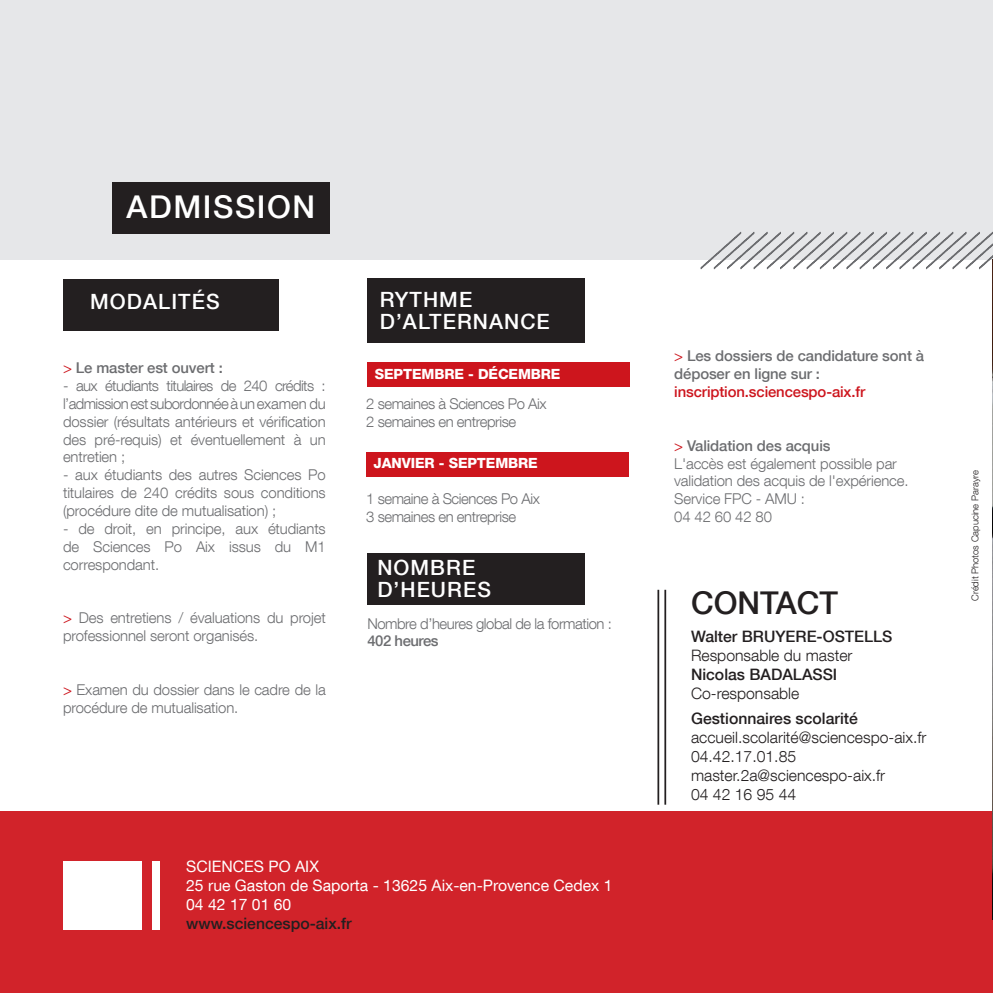
<style>
.page{position:relative;width:993px;height:993px;background:#fff}
.page>*{position:absolute;margin:0;border:0;box-sizing:border-box;transform-origin:0 0}
.t1{font:500 31.32px "Helvetica Neue LT Com";letter-spacing:.05em;color:#fff}
.t2{font:500 31.32px "Helvetica Neue LT Com";color:#231f20}
.t3{font:500 21px "Helvetica Neue LT Com";letter-spacing:.05em;color:#fff}
.t4{font:300 15.75px "Helvetica Neue LT Com";color:#231f20}
.t5{font:500 15.75px "Helvetica Neue LT Com";color:#231f20}
.t6{font:15.75px "Helvetica Neue LT Com";color:#fff}
.textes{font:300 14.88px/17.8px "Helvetica Neue LT Com";letter-spacing:-.01em;color:#6c6d70;text-align:justify}
.textes-2{font:300 14.88px "Helvetica Neue LT Com";letter-spacing:-.03em;color:#6c6d70}
.textes-3{font:500 14.88px "Helvetica Neue LT Com";letter-spacing:-.01em;color:#6c6d70}
.textes-4{font:500 14.88px "Helvetica Neue LT Com";letter-spacing:-.01em;color:#cd151d}
.textes-5{font:500 14.88px "Helvetica Neue LT Com";letter-spacing:-.03em;color:#6c6d70}
.textes-6{font:800 14px "Helvetica Neue LT Com";letter-spacing:-.01em;color:#fff}
.t7{font:300 9.45px "Helvetica Neue LT Com";color:#231f20}
.s1{font-weight:400;color:#cd151d}
</style>
<div class="page">
<div style="left:0;top:0;width:992px;height:259px;background:#e6e7e9"></div>
<div style="left:0;top:811px;width:992px;height:181px;background:#d1232a"></div>
<div style="left:63px;top:860px;width:78px;height:69px;background:#fff"></div>
<div style="left:153px;top:860px;width:7px;height:69px;background:#fff"></div>
<div style="left:112px;top:182px;width:217px;height:51px;background:#231f20"></div>
<div style="left:63px;top:279px;width:216px;height:52px;background:#231f20"></div>
<div style="left:367px;top:278px;width:217px;height:65px;background:#231f20"></div>
<svg style="left:700px;top:232px;width:293px;height:37px"></svg>
<hr style="left:657px;top:589px;width:2px;height:215px;background:#231f20">
<hr style="left:664px;top:589px;width:2px;height:215px;background:#231f20">
<div style="left:367px;top:362px;width:263px;height:25px;background:#cd151d"></div>
<div style="left:366px;top:452px;width:262px;height:24px;background:#cd151d"></div>
<div style="left:367px;top:553px;width:218px;height:51px;background:#231f20"></div>
<img style="left:992px;top:259px;width:1px;height:660px">
<p class="t1" style="left:126px;top:188px;width:190px">ADMISSION</p>
<p class="t3" style="left:90px;top:289px;width:131px">MODALITÉS</p>
<p class="t3" style="left:379px;top:286px;width:94px">RYTHME</p>
<p class="t3" style="left:379px;top:309px;width:171px">D’ALTERNANCE</p>
<p class="textes-3" style="left:63px;top:359px;width:161px"><span class="s1">&gt;</span> Le master est ouvert :</p>
<p class="textes" style="left:63px;top:376px;width:264px">- aux étudiants titulaires de 240 crédits : l’admission est subordonnée à un examen du dossier (résultats antérieurs et vérification des pré-requis) et éventuellement à un entretien ;</p>
<p class="textes" style="left:63px;top:465px;width:264px">- aux étudiants des autres Sciences Po titulaires de 240 crédits sous conditions (procédure dite de mutualisation) ;</p>
<p class="textes" style="left:63px;top:519px;width:264px">- de droit, en principe, aux étudiants de Sciences Po Aix issus du M1 correspondant.</p>
<p class="textes" style="left:63px;top:608px;width:264px"><span class="s1">&gt;</span> Des entretiens / évaluations du projet professionnel seront organisés.</p>
<p class="textes" style="left:63px;top:680px;width:264px"><span class="s1">&gt;</span> Examen du dossier dans le cadre de la procédure de mutualisation.</p>
<p class="textes-6" style="left:375px;top:365px;width:187px">SEPTEMBRE - DÉCEMBRE</p>
<p class="textes-2" style="left:366px;top:394px;width:182px">2 semaines à Sciences Po Aix</p>
<p class="textes-2" style="left:366px;top:412px;width:151px">2 semaines en entreprise</p>
<p class="textes-6" style="left:373px;top:455px;width:166px">JANVIER - SEPTEMBRE</p>
<p class="textes-2" style="left:366px;top:489px;width:175px">1 semaine à Sciences Po Aix</p>
<p class="textes-2" style="left:366px;top:507px;width:151px">3 semaines en entreprise</p>
<p class="t3" style="left:377px;top:554px;width:99px">NOMBRE</p>
<p class="t3" style="left:377px;top:577px;width:115px">D’HEURES</p>
<p class="textes-2" style="left:367px;top:614px;width:246px">Nombre d’heures global de la formation :</p>
<p class="textes-5" style="left:367px;top:632px;width:73px">402 heures</p>
<p class="t6" style="left:186px;top:856px;width:134px">SCIENCES PO AIX</p>
<p class="t6" style="left:186px;top:875px;width:427px">25 rue Gaston de Saporta - 13625 Aix-en-Provence Cedex 1</p>
<p class="t6" style="left:186px;top:894px;width:107px">04 42 17 01 60</p>
<p class="t5" style="left:186px;top:913px;width:167px">www.sciencespo-aix.fr</p>
<p class="textes-3" style="left:674px;top:347px;width:251px"><span class="s1">&gt;</span> Les dossiers de candidature sont à</p>
<p class="textes-3" style="left:674px;top:365px;width:147px">déposer en ligne sur :</p>
<p class="textes-4" style="left:674px;top:382px;width:192px">inscription.sciencespo-aix.fr</p>
<p class="textes-3" style="left:674px;top:436px;width:158px"><span class="s1">&gt;</span> Validation des acquis</p>
<p class="textes" style="left:674px;top:454px;width:224px">L'accès est également possible par</p>
<p class="textes" style="left:674px;top:471px;width:236px">validation des acquis de l'expérience.</p>
<p class="textes" style="left:674px;top:489px;width:132px">Service FPC - AMU :</p>
<p class="textes" style="left:674px;top:507px;width:99px">04 42 60 42 80</p>
<p class="t2" style="left:690px;top:583px;width:148px">CONTACT</p>
<p class="t5" style="left:690px;top:627px;width:203px">Walter BRUYERE-OSTELLS</p>
<p class="t4" style="left:690px;top:645px;width:163px">Responsable du master</p>
<p class="t5" style="left:690px;top:664px;width:148px">Nicolas BADALASSI</p>
<p class="t4" style="left:690px;top:683px;width:110px">Co-responsable</p>
<p class="t5" style="left:690px;top:708px;width:168px">Gestionnaires scolarité</p>
<p class="t4" style="left:690px;top:727px;width:237px">accueil.scolarité@sciencespo-aix.fr</p>
<p class="t4" style="left:690px;top:746px;width:107px">04.42.17.01.85</p>
<p class="t4" style="left:690px;top:765px;width:196px">master.2a@sciencespo-aix.fr</p>
<p class="t4" style="left:690px;top:784px;width:107px">04 42 16 95 44</p>
<p class="t7" style="left:968px;top:600px;width:132px;rotate:-90deg">Crédit Photos Capucine Parayre</p>
</div>
